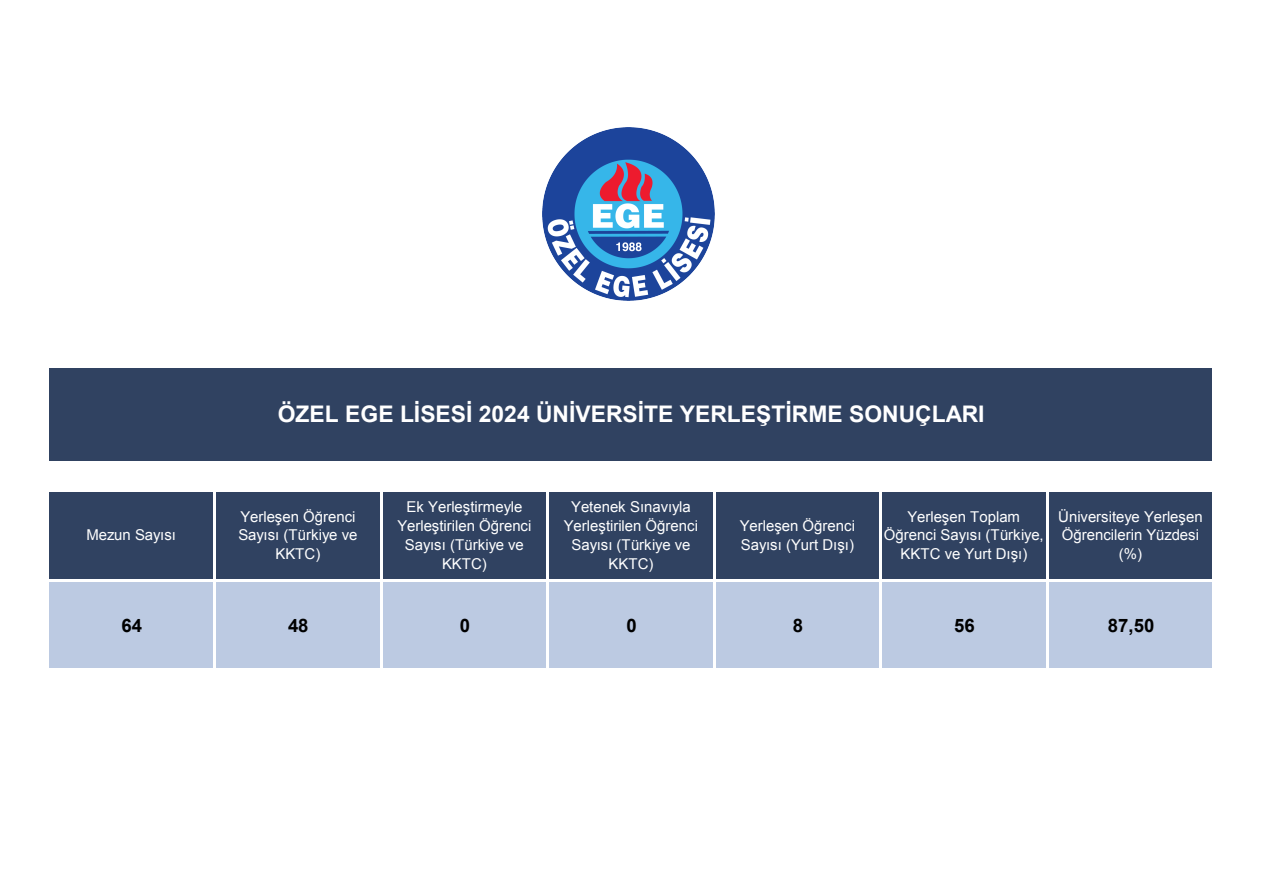
<style>
.page{position:relative;width:1263px;height:893px;background:#fff}
.page>*{position:absolute;margin:0;border:0;box-sizing:border-box;transform-origin:0 0}
.t1{font:700 22.8px "Arial";color:#fff}
.t2{font:700 18.6px "Arial";color:#000}
.t3{font:15px/18.9px "Arial";color:#fff;text-align:center}
</style>
<div class="page">
<div style="left:49px;top:366px;width:1165px;height:97px;background:#304261"></div>
<div style="left:49px;top:490px;width:1165px;height:90px;background:#304261"></div>
<div style="left:49px;top:580px;width:1165px;height:90px;background:#bccae2"></div>
<hr style="left:1212px;top:368px;width:3px;height:96px;background:#fff">
<hr style="left:1212px;top:492px;width:3px;height:179px;background:#fff">
<hr style="left:213px;top:492px;width:3px;height:179px;background:#fff">
<hr style="left:380px;top:492px;width:2px;height:179px;background:#fff">
<hr style="left:546px;top:492px;width:3px;height:179px;background:#fff">
<hr style="left:713px;top:492px;width:2px;height:179px;background:#fff">
<hr style="left:879px;top:492px;width:3px;height:179px;background:#fff">
<hr style="left:1046px;top:492px;width:2px;height:179px;background:#fff">
<hr style="left:49px;top:365px;width:1166px;height:3px;background:#fff">
<hr style="left:49px;top:462px;width:1166px;height:2px;background:#fff">
<hr style="left:47px;top:489px;width:1168px;height:3px;background:#fff">
<hr style="left:47px;top:579px;width:1168px;height:3px;background:#fff">
<hr style="left:47px;top:668px;width:1168px;height:3px;background:#fff">
<img style="left:542px;top:128px;width:172px;height:172px">
<p class="t3" style="left:86px;top:526px;width:91px">Mezun Sayısı</p>
<h1 class="t1" style="left:278px;top:399px;width:708px">ÖZEL EGE LİSESİ 2024 ÜNİVERSİTE YERLEŞTİRME SONUÇLARI</h1>
<p class="t3" style="left:238px;top:507px;width:120px">Yerleşen Öğrenci<br>Sayısı (Türkiye ve<br>KKTC)</p>
<p class="t3" style="left:397px;top:498px;width:136px">Ek Yerleştirmeyle<br>Yerleştirilen Öğrenci<br>Sayısı (Türkiye ve<br>KKTC)</p>
<p class="t3" style="left:564px;top:498px;width:136px">Yetenek Sınavıyla<br>Yerleştirilen Öğrenci<br>Sayısı (Türkiye ve<br>KKTC)</p>
<p class="t3" style="left:740px;top:517px;width:117px;text-align:left">Yerleşen Öğrenci<br>Sayısı (Yurt Dışı)</p>
<p class="t3" style="left:884px;top:507px;width:161px">Yerleşen Toplam<br>Öğrenci Sayısı (Türkiye,<br>KKTC ve Yurt Dışı)</p>
<p class="t3" style="left:1058px;top:507px;width:146px">Üniversiteye Yerleşen<br>Öğrencilerin Yüzdesi (%)</p>
<p class="t2" style="left:122px;top:613px;width:22px">64</p>
<p class="t2" style="left:288px;top:613px;width:22px">48</p>
<p class="t2" style="left:460px;top:613px;width:12px">0</p>
<p class="t2" style="left:626px;top:613px;width:12px">0</p>
<p class="t2" style="left:793px;top:613px;width:12px">8</p>
<p class="t2" style="left:954px;top:613px;width:22px">56</p>
<p class="t2" style="left:1108px;top:613px;width:48px">87,50</p>
</div>
